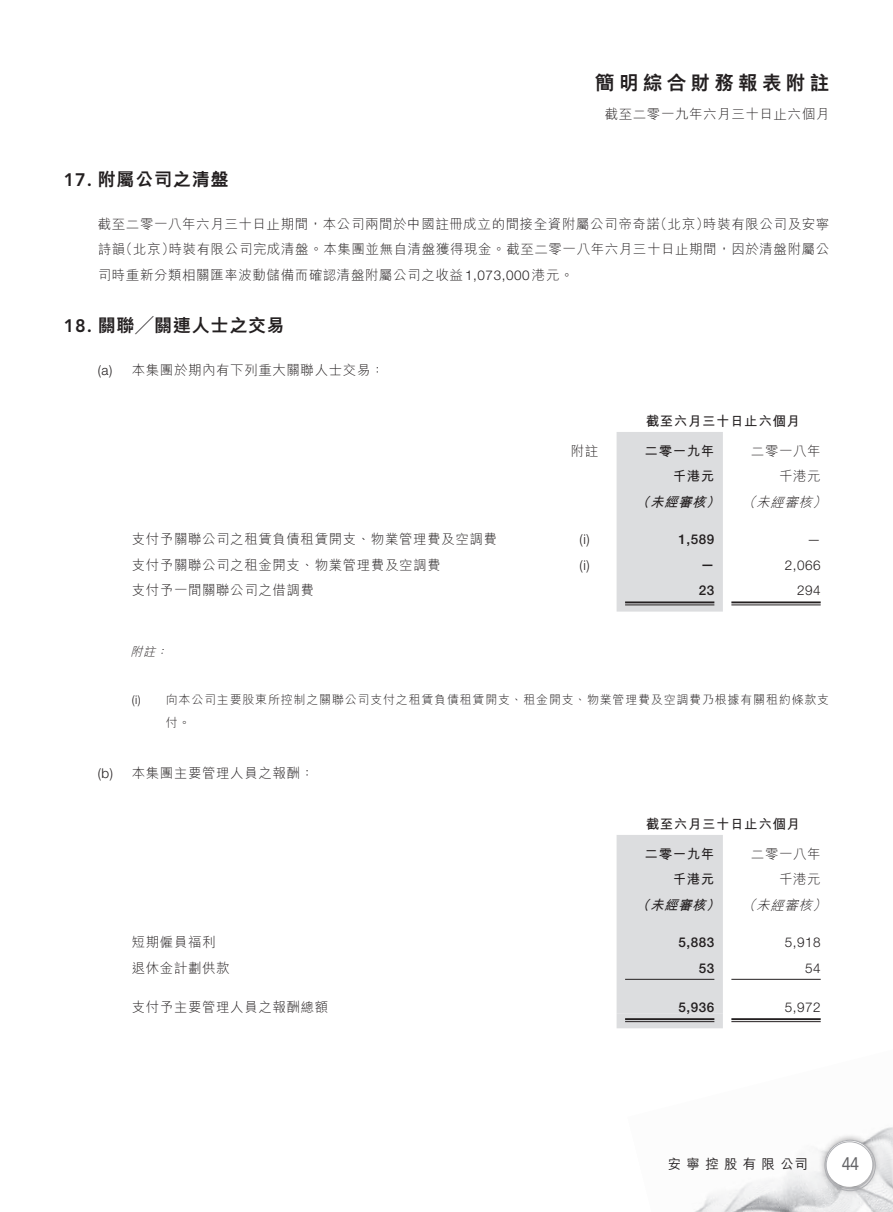
<style>
.page{position:relative;width:893px;height:1212px;background:#fff}
.page>*{position:absolute;margin:0;border:0;box-sizing:border-box;transform-origin:0 0}
.t1{font:800 19.5px "M Hei HK";letter-spacing:.22em;color:#231f20}
._3__標題{font:800 18px "M Hei HK";letter-spacing:.045em;color:#231f20}
.t2{font:18px "Avenir LT Pro";color:#636366;scale:.9 1}
._1__內文{font:300 13.5px/25.5px "M Hei HK";letter-spacing:.04em;color:#231f20}
._1__內文-2{font:700 13.5px "M Hei HK";letter-spacing:.04em;color:#231f20}
._1__內文-3{font:300 13.5px "Helvetica Neue LT Std";letter-spacing:.04em;color:#231f20}
._1__內文-4{font:500 13.5px "Helvetica Neue LT Std";letter-spacing:.04em;color:#231f20}
._1__內文-5{font:italic 300 13.5px "M Hei HK";color:#231f20}
._1__內文-6{font:italic 700 13.5px "M Hei HK";color:#231f20}
.t3{font:500 13.5px "M Hei HK";letter-spacing:.39em;color:#231f20}
._2__附註內文{font:300 12px "M Hei HK";letter-spacing:.065em;color:#231f20}
._2__附註內文-2{font:italic 300 12px "M Hei HK";color:#231f20}
._2__附註內文-3{font:300 12px "Helvetica Neue LT Std";color:#231f20}
.s1{font-family:"Avenir LT Pro"}
.s2{font-family:"Helvetica Neue LT Std"}
</style>
<div class="page">
<img style="left:695px;top:1127px;width:198px;height:85px">
<div style="left:818px;top:1132px;width:63px;height:62px;background:#231f20;opacity:.55"></div>
<div style="left:826px;top:1140px;width:47px;height:47px;background:#fff;border-radius:50%"></div>
<div style="left:825px;top:1140px;width:50px;height:51px;border:1px solid #aeafb3;border-radius:50%"></div>
<div style="left:826px;top:1141px;width:47px;height:48px;border:1px solid #aeafb3;border-radius:50%"></div>
<div style="left:617px;top:432px;width:106px;height:180px;background:#dcdddf"></div>
<hr style="left:625px;top:601px;width:89px;height:2px;background:#231f20">
<hr style="left:625px;top:605px;width:89px;height:1px;background:#231f20">
<hr style="left:731px;top:601px;width:90px;height:2px;background:#231f20">
<hr style="left:731px;top:605px;width:90px;height:1px;background:#231f20">
<div style="left:617px;top:835px;width:106px;height:193px;background:#dcdddf"></div>
<hr style="left:625px;top:979px;width:89px;height:1px;background:#231f20">
<hr style="left:731px;top:979px;width:90px;height:1px;background:#231f20">
<hr style="left:625px;top:1018px;width:89px;height:2px;background:#231f20">
<hr style="left:625px;top:1021px;width:89px;height:1px;background:#231f20">
<hr style="left:731px;top:1018px;width:90px;height:2px;background:#231f20">
<hr style="left:731px;top:1021px;width:90px;height:1px;background:#231f20">
<p class="_3__標題" style="left:64px;top:170px;width:166px"><span class="s1">17.</span> 附屬公司之清盤</p>
<h1 class="t1" style="left:595px;top:73px;width:235px">簡明綜合財務報表附註</h1>
<p class="_1__內文" style="left:605px;top:102px;width:226px">截至二零一九年六月三十日止六個月</p>
<p class="_1__內文" style="left:169px;top:211px;width:662px;text-indent:-71px">截至二零一八年六月三十日止期間，本公司兩間於中國註冊成立的間接全資附屬公司帝奇諾<br>時裝有限公司完成清盤。本集團並無自清盤獲得現金。截至二零一八年六月三十日止期間，因於清盤附屬公</p>
<p class="_1__內文" style="left:654px;top:211px;width:57px">（北京）</p>
<p class="_1__內文" style="left:703px;top:211px;width:128px">時裝有限公司及安寧</p>
<p class="_1__內文" style="left:119px;top:236px;width:57px">（北京）</p>
<p class="_1__內文" style="left:98px;top:236px;width:477px">詩韻<br>司時重新分類相關匯率波動儲備而確認清盤附屬公司之收益<span class="s2">1,073,000</span>港元。</p>
<p class="_3__標題" style="left:64px;top:317px;width:223px"><span class="s1">18.</span> 關聯╱關連人士之交易</p>
<p class="_1__內文" style="left:132px;top:357px;width:254px">本集團於期內有下列重大關聯人士交易：</p>
<p class="_1__內文-3" style="left:98px;top:362px;width:16px">a( )</p>
<p class="_1__內文" style="left:132px;top:526px;width:367px">支付予關聯公司之租賃負債租賃開支、物業管理費及空調費</p>
<p class="_1__內文" style="left:132px;top:552px;width:310px">支付予關聯公司之租金開支、物業管理費及空調費</p>
<p class="_1__內文" style="left:132px;top:577px;width:184px">支付予一間關聯公司之借調費</p>
<p class="_2__附註內文-2" style="left:131px;top:646px;width:29px">附註</p>
<p class="_2__附註內文-2" style="left:156px;top:646px;width:17px">：</p>
<p class="_1__內文" style="left:571px;top:438px;width:29px">附註</p>
<p class="_1__內文-2" style="left:646px;top:411px;width:156px">截至六月三十日止六個月</p>
<p class="_1__內文" style="left:751px;top:438px;width:71px">二零一八年</p>
<p class="_1__內文-2" style="left:645px;top:441px;width:71px">二零一九年</p>
<p class="_1__內文-2" style="left:673px;top:466px;width:43px">千港元</p>
<p class="_1__內文" style="left:779px;top:463px;width:43px">千港元</p>
<p class="_1__內文-6" style="left:706px;top:492px;width:20px">）</p>
<p class="_1__內文-5" style="left:742px;top:495px;width:19px">（</p>
<p class="_1__內文-5" style="left:813px;top:495px;width:19px">(</p>
<p class="_1__內文-5" style="left:756px;top:495px;width:61px">未經審核</p>
<p class="_1__內文-6" style="left:650px;top:492px;width:62px">未經審核</p>
<p class="_1__內文-6" style="left:636px;top:492px;width:20px">（</p>
<p class="_1__內文-3" style="left:580px;top:531px;width:12px">(i(</p>
<p class="_1__內文-4" style="left:678px;top:531px;width:38px">1,589</p>
<p class="_1__內文-3" style="left:807px;top:530px;width:15px">—</p>
<p class="_1__內文-3" style="left:580px;top:557px;width:12px">(i(</p>
<p class="_1__內文-4" style="left:701px;top:556px;width:15px">—</p>
<p class="_1__內文-3" style="left:785px;top:557px;width:38px">2,066</p>
<p class="_1__內文-4" style="left:699px;top:582px;width:17px">23</p>
<p class="_1__內文-3" style="left:797px;top:582px;width:25px">294</p>
<p class="_1__內文-3" style="left:98px;top:765px;width:17px">b( )</p>
<p class="_2__附註內文-3" style="left:132px;top:692px;width:11px">) i(</p>
<p class="_2__附註內文" style="left:166px;top:694px;width:665px">向本公司主要股東所控制之關聯公司支付之租賃負債租賃開支、租金開支、物業管理費及空調費乃根據有關租約條款支</p>
<p class="_2__附註內文" style="left:166px;top:716px;width:26px">付。</p>
<p class="_1__內文" style="left:132px;top:760px;width:184px">本集團主要管理人員之報酬：</p>
<p class="_1__內文-2" style="left:646px;top:814px;width:156px">截至六月三十日止六個月</p>
<p class="_1__內文" style="left:751px;top:841px;width:71px">二零一八年</p>
<p class="_1__內文-2" style="left:645px;top:844px;width:71px">二零一九年</p>
<p class="_1__內文-2" style="left:673px;top:869px;width:43px">千港元</p>
<p class="_1__內文" style="left:779px;top:866px;width:43px">千港元</p>
<p class="_1__內文-6" style="left:706px;top:895px;width:20px">）</p>
<p class="_1__內文-5" style="left:742px;top:898px;width:19px">（</p>
<p class="_1__內文-5" style="left:813px;top:898px;width:19px">(</p>
<p class="_1__內文-5" style="left:756px;top:898px;width:61px">未經審核</p>
<p class="_1__內文-6" style="left:650px;top:895px;width:62px">未經審核</p>
<p class="_1__內文-6" style="left:636px;top:895px;width:20px">（</p>
<p class="_1__內文" style="left:132px;top:929px;width:85px">短期僱員福利</p>
<p class="_1__內文-4" style="left:678px;top:934px;width:38px">5,883</p>
<p class="_1__內文-3" style="left:785px;top:934px;width:38px">5,918</p>
<p class="_1__內文" style="left:132px;top:955px;width:99px">退休金計劃供款</p>
<p class="_1__內文-4" style="left:699px;top:960px;width:17px">53</p>
<p class="_1__內文-3" style="left:805px;top:960px;width:17px">54</p>
<p class="_1__內文" style="left:132px;top:994px;width:198px">支付予主要管理人員之報酬總額</p>
<p class="_1__內文-4" style="left:678px;top:999px;width:38px">5,936</p>
<p class="_1__內文-3" style="left:785px;top:999px;width:38px">5,972</p>
<p class="t3" style="left:668px;top:1154px;width:142px">安寧控股有限公司</p>
<h2 class="t2" style="left:842px;top:1152px;width:21px">44</h2>
</div>
